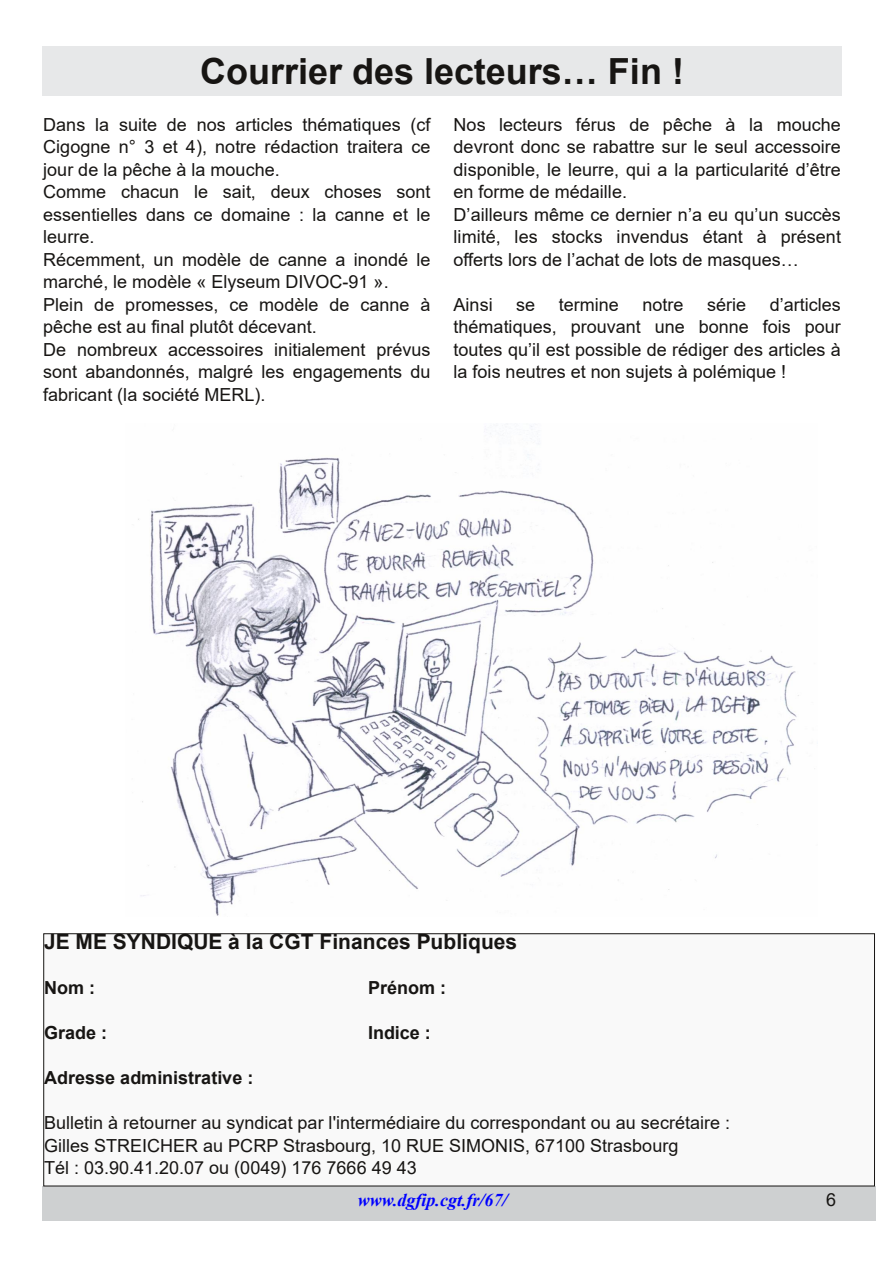
<style>
.page{position:relative;width:893px;height:1263px;background:#fff}
.page>*{position:absolute;margin:0;border:0;box-sizing:border-box;transform-origin:0 0}
.t1{font:700 36px "Arial";color:#171513}
.t2{font:700 21px "Arial";color:#171513}
.t3{font:18px/22.5px "Arial";color:#171513}
.t4{font:700 18px "Arial";color:#171513}
.t5{font:italic 700 18px "Times New Roman";color:#00f}
</style>
<div class="page">
<div style="left:42px;top:1186px;width:834px;height:34px;background:#ced0d1"></div>
<div style="left:44px;top:934px;width:830px;height:252px;background:#f9f9f9"></div>
<div style="left:43px;top:933px;width:832px;height:253px;border:1px solid #171513"></div>
<div style="left:42px;top:46px;width:799px;height:50px;background:#e7e8e9"></div>
<img style="left:138px;top:426px;width:661px;height:490px">
<h1 class="t1" style="left:200px;top:52px;width:486px">Courrier des lecteurs… Fin !</h1>
<p class="t3" style="left:43px;top:113px;width:389px">Dans la suite de nos articles thématiques (cf Cigogne n° 3 et 4), notre rédaction traitera ce jour de la pêche à la mouche.<br>Comme chacun le sait, deux choses sont essentielles dans ce domaine : la canne et le leurre.<br>Récemment, un modèle de canne a inondé le marché, le modèle « Elyseum DIVOC-91 ».<br>Plein de promesses, ce modèle de canne à pêche est au final plutôt décevant.<br>De nombreux accessoires initialement prévus sont abandonnés, malgré les engagements du fabricant (la société MERL).</p>
<p class="t3" style="left:454px;top:113px;width:389px">Nos lecteurs férus de pêche à la mouche devront donc se rabattre sur le seul accessoire disponible, le leurre, qui a la particularité d’être en forme de médaille.<br>D’ailleurs même ce dernier n’a eu qu’un succès limité, les stocks invendus étant à présent offerts lors de l’achat de lots de masques…</p>
<p class="t3" style="left:454px;top:293px;width:389px;text-align:justify;text-indent:316px">d’articles thématiques, prouvant une bonne fois pour toutes qu’il est possible de rédiger des articles à la fois neutres et non sujets à polémique !</p>
<p class="t3" style="left:454px;top:293px;width:41px">Ainsi</p>
<p class="t3" style="left:516px;top:293px;width:21px">se</p>
<p class="t3" style="left:559px;top:293px;width:62px">termine</p>
<p class="t3" style="left:642px;top:293px;width:43px">notre</p>
<p class="t3" style="left:707px;top:293px;width:41px">série</p>
<p class="t2" style="left:44px;top:930px;width:475px">JE ME SYNDIQUE à la CGT Finances Publiques</p>
<p class="t4" style="left:44px;top:978px;width:52px">Nom :</p>
<p class="t4" style="left:368px;top:978px;width:79px">Prénom :</p>
<p class="t4" style="left:44px;top:1023px;width:64px">Grade :</p>
<p class="t4" style="left:368px;top:1023px;width:64px">Indice :</p>
<p class="t4" style="left:44px;top:1068px;width:211px">Adresse administrative :</p>
<p class="t3" style="left:44px;top:1112px;width:687px">Bulletin à retourner au syndicat par l'intermédiaire du correspondant ou au secrétaire :<br>Gilles STREICHER au PCRP Strasbourg, 10 RUE SIMONIS, 67100 Strasbourg<br>Tél : 03.90.41.20.07 ou (0049) 176 7666 49 43</p>
<p class="t5" style="left:358px;top:1189px;width:151px">www.dgfip.cgt.fr/67/</p>
<p class="t3" style="left:826px;top:1189px;width:12px">6</p>
</div>
